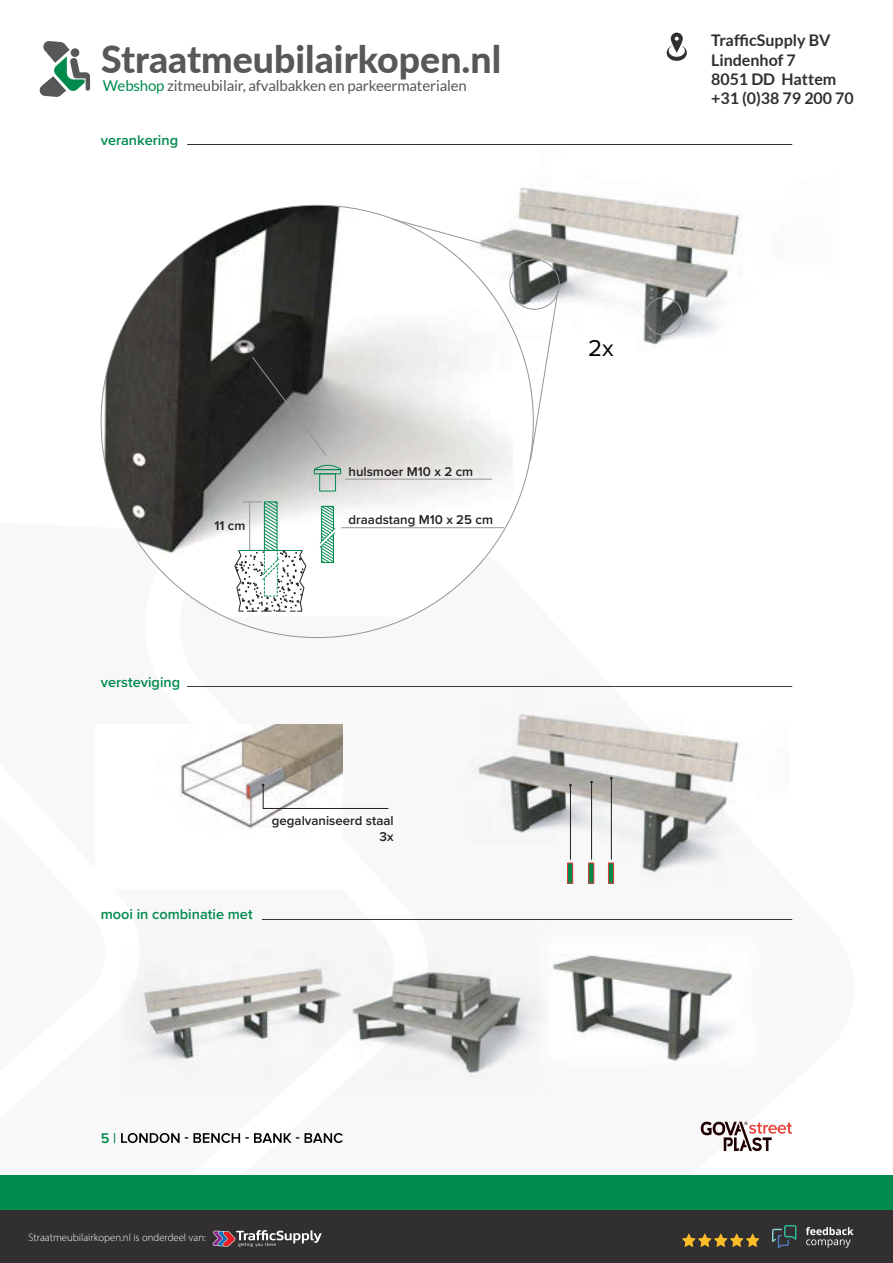
<style>
.page{position:relative;width:893px;height:1263px;background:#fff}
.page>*{position:absolute;margin:0;border:0;box-sizing:border-box;transform-origin:0 0}
.t1{font:800 37.5px "Lato";color:#57585a}
.t2{font:23.85px "Proxima Nova";color:#000}
.t3{font:700 16.05px/19.2px "Lato";color:#312f30}
.t4{font:15px "Lato";letter-spacing:-.01em;color:#57585a}
.t5{font:600 14.55px "Proxima Nova";color:#008b4c}
.t6{font:600 13.2px/15.9px "Proxima Nova";color:#231f20;text-align:right}
.t7{font:300 10.8px "Myriad Pro";color:#fff}
.s1{color:#008b4c}
</style>
<div class="page">
<svg style="left:121px;top:1133px;width:222px;height:10px"></svg>
<svg style="left:701px;top:1122px;width:91px;height:29px"></svg>
<img style="left:513px;top:144px;width:280px;height:242px">
<img style="left:101px;top:205px;width:412px;height:412px">
<img style="left:470px;top:712px;width:271px;height:170px">
<img style="left:552px;top:954px;width:181px;height:108px">
<img style="left:179px;top:724px;width:163px;height:105px">
<img style="left:357px;top:953px;width:187px;height:126px">
<img style="left:123px;top:919px;width:234px;height:163px">
<svg style="left:319px;top:505px;width:17px;height:58px"></svg>
<svg style="left:314px;top:465px;width:27px;height:5px"></svg>
<div style="left:319px;top:473px;width:17px;height:18px;border:1px solid #008b4c"></div>
<svg style="left:234px;top:501px;width:72px;height:111px"></svg>
<svg style="left:252px;top:356px;width:75px;height:100px;background:#646464"></svg>
<hr style="left:346px;top:479px;width:146px;height:1px;background:#939598">
<hr style="left:342px;top:527px;width:162px;height:1px;background:#939598">
<svg style="left:392px;top:218px;width:150px;height:43px"></svg>
<svg style="left:530px;top:290px;width:29px;height:171px"></svg>
<div style="left:509px;top:259px;width:51px;height:51px;border:1px solid #939598;border-radius:50%"></div>
<div style="left:645px;top:297px;width:38px;height:38px;border:1px solid #939598;border-radius:50%"></div>
<svg style="left:262px;top:784px;width:127px;height:25px"></svg>
<hr style="left:570px;top:785px;width:1px;height:74px;background:#231f20">
<hr style="left:591px;top:782px;width:1px;height:77px;background:#231f20">
<hr style="left:611px;top:778px;width:1px;height:81px;background:#231f20">
<div style="left:567px;top:863px;width:6px;height:20px;background:#008b4c"></div>
<div style="left:567px;top:863px;width:6px;height:20px;border:1px solid #e73a38"></div>
<div style="left:589px;top:863px;width:5px;height:20px;background:#008b4c"></div>
<div style="left:608px;top:863px;width:6px;height:20px;background:#008b4c"></div>
<div style="left:608px;top:863px;width:6px;height:20px;border:1px solid #e73a38"></div>
<hr style="left:187px;top:144px;width:605px;height:1px;background:#231f20">
<hr style="left:187px;top:686px;width:605px;height:1px;background:#231f20">
<hr style="left:262px;top:919px;width:530px;height:1px;background:#231f20">
<div style="left:0;top:1210px;width:893px;height:53px;background:#312f30"></div>
<svg style="left:213px;top:1230px;width:109px;height:17px"></svg>
<svg style="left:39px;top:41px;width:51px;height:56px"></svg>
<svg style="left:666px;top:32px;width:21px;height:29px"></svg>
<svg style="left:682px;top:1233px;width:77px;height:14px"></svg>
<svg style="left:772px;top:1225px;width:24px;height:23px"></svg>
<svg style="left:806px;top:1227px;width:48px;height:21px"></svg>
<div style="left:0;top:1176px;width:893px;height:34px;background:#008b4c"></div>
<h1 class="t1" style="left:101px;top:31px;width:401px">Straatmeubilairkopen.nl</h1>
<p class="t4" style="left:103px;top:78px;width:366px"><span class="s1">Webshop</span> zitmeubilair, afvalbakken en parkeermaterialen</p>
<p class="t5" style="left:101px;top:129px;width:79px">verankering</p>
<p class="t6" style="left:214px;top:517px;width:33px">11 cm</p>
<p class="t6" style="left:349px;top:463px;width:126px">hulsmoer M10 x 2 cm</p>
<p class="t6" style="left:349px;top:511px;width:146px">draadstang M10 x 25 cm</p>
<p class="t5" style="left:101px;top:671px;width:81px">versteviging</p>
<p class="t6" style="left:272px;top:812px;width:123px">gegalvaniseerd staal<br>3x</p>
<p class="t5" style="left:101px;top:904px;width:153px">mooi in combinatie met</p>
<p class="t5" style="left:101px;top:1127px;width:17px">5 |</p>
<p class="t7" style="left:28px;top:1231px;width:179px">Straatmeubilairkopen.nl is onderdeel van:</p>
<h2 class="t2" style="left:588px;top:331px;width:27px">2x</h2>
<p class="t3" style="left:711px;top:31px;width:144px">TrafficSupply BV<br>Lindenhof 7<br>8051 DD Hattem +31 (0)38 79 200 70</p>
</div>
